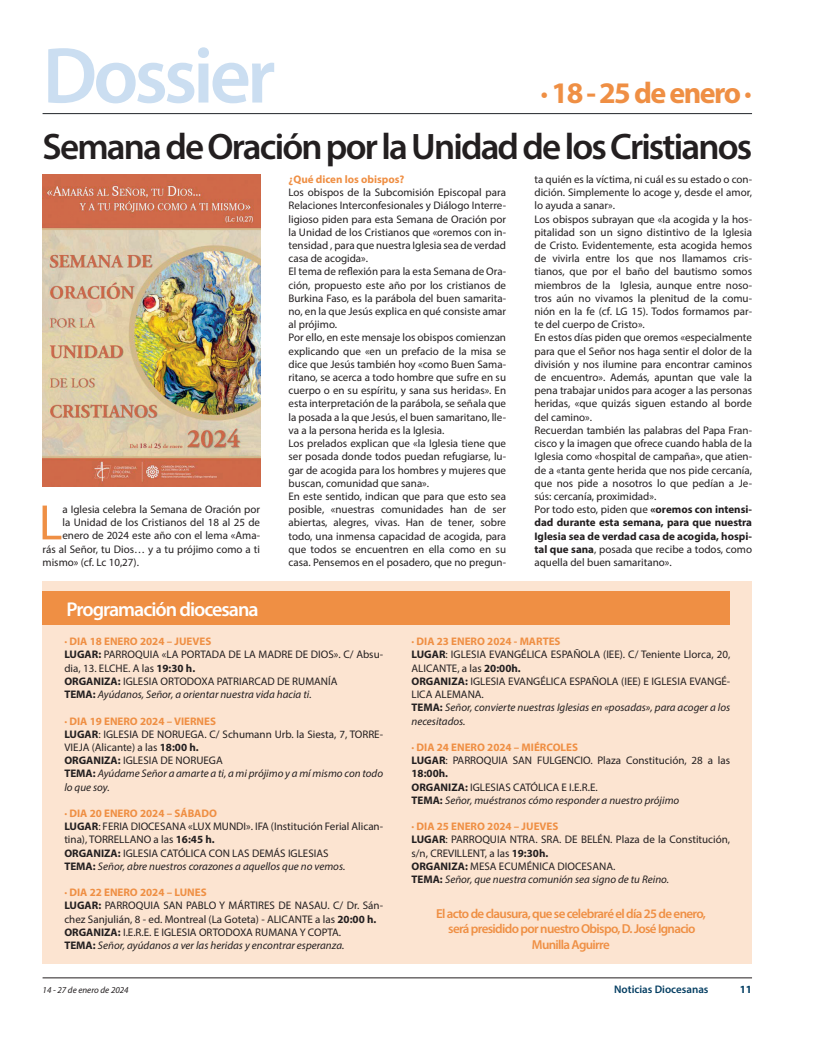
<style>
.page{position:relative;width:823px;height:1049px;background:#fff}
.page>*{position:absolute;margin:0;border:0;box-sizing:border-box;transform-origin:0 0}
.t1{font:600 80px "Myriad Pro";letter-spacing:-.05em;color:#cbdef1}
.t2{font:50.2px "Myriad Pro";color:#ef8f44}
.t3{font:600 37px "Myriad Pro";letter-spacing:-.05em;color:#231f20}
.t4{font:700 30px "Myriad Pro";letter-spacing:-.05em;color:#ef8f44}
.t5{font:600 20px "Myriad Pro";letter-spacing:-.05em;color:#fff}
.t6{font:600 13px "Myriad Pro";letter-spacing:-.05em;color:#ef8f44}
.t7{font:11px/13.2px "Myriad Pro";color:#231f20;text-align:justify}
.t8{font:italic 11px/13.2px "Myriad Pro";color:#231f20}
.t9{font:700 11px "Myriad Pro";color:#ef8f44}
.t10{font:700 11px/13.2px "Myriad Pro";color:#231f20;text-align:justify}
.t11{font:600 11px "Myriad Pro";color:#043e62}
.t12{font:700 11px "Myriad Pro";color:#043e62}
.t13{font:italic 9px "Myriad Pro";color:#231f20}
.s1{font-weight:400}
.s2{font-weight:700}
.s3{font-weight:700;font-style:normal}
</style>
<div class="page">
<hr style="left:43px;top:978px;width:708px;height:1px;background:#231f20">
<div style="left:43px;top:581px;width:708px;height:383px;background:#fce4d1"></div>
<hr style="left:43px;top:113px;width:708px;height:1px;background:#212529">
<img style="left:43px;top:175px;width:217px;height:311px">
<div style="left:43px;top:591px;width:686px;height:34px;background:#ef8f44"></div>
<p class="t1" style="left:43px;top:25px;width:234px">Dossier</p>
<p class="t4" style="left:540px;top:74px;width:213px">· 18 - 25 de enero ·</p>
<p class="t3" style="left:43px;top:123px;width:710px">Semana de Oración por la Unidad de los Cristianos</p>
<p class="t2" style="left:39px;top:492px;width:25px">L</p>
<p class="t7" style="left:62px;top:502px;width:199px">a Iglesia celebra la Semana de Oración por</p>
<p class="t7" style="left:62px;top:516px;width:199px">la Unidad de los Cristianos del 18 al 25 de</p>
<p class="t7" style="left:62px;top:529px;width:199px">enero de 2024 este año con el lema «Ama-</p>
<p class="t7" style="left:43px;top:542px;width:219px">rás al Señor, tu Dios… y a tu prójimo como a ti</p>
<p class="t7" style="left:43px;top:555px;width:98px">mismo» (cf. Lc 10,27).</p>
<p class="t5" style="left:66px;top:597px;width:193px">Programación diocesana</p>
<p class="t9" style="left:288px;top:172px;width:117px">¿Qué dicen los obispos?</p>
<p class="t7" style="left:288px;top:186px;width:219px">Los obispos de la Subcomisión Episcopal para Relaciones Interconfesionales y Diálogo Interre&shy;ligioso piden para esta Semana de Oración por la Unidad de los Cristianos que «oremos con in&shy;tensidad , para que nuestra Iglesia sea de verdad casa de acogida».</p>
<p class="t7" style="left:288px;top:265px;width:219px">El tema de reflexión para la esta Semana de Ora&shy;ción, propuesto este año por los cristianos de Burkina Faso, es la parábola del buen samarita&shy;no, en la que Jesús explica en qué consiste amar al prójimo.</p>
<p class="t7" style="left:288px;top:331px;width:219px">Por ello, en este mensaje los obispos comienzan explicando que «en un prefacio de la misa se dice que Jesús también hoy «como Buen Sama&shy;ritano, se acerca a todo hombre que sufre en su cuerpo o en su espíritu, y sana sus heridas». En esta interpretación de la parábola, se señala que la posada a la que Jesús, el buen samaritano, lle&shy;va a la persona herida es la Iglesia.</p>
<p class="t7" style="left:288px;top:437px;width:219px">Los prelados explican que «la Iglesia tiene que ser posada donde todos puedan refugiarse, lu&shy;gar de acogida para los hombres y mujeres que buscan, comunidad que sana».</p>
<p class="t7" style="left:288px;top:489px;width:219px">En este sentido, indican que para que esto sea posible, «nuestras comunidades han de ser abiertas, alegres, vivas. Han de tener, sobre todo, una inmensa capacidad de acogida, para que todos se encuentren en ella como en su casa. Pensemos en el posadero, que no pregun-</p>
<p class="t7" style="left:534px;top:173px;width:219px">ta quién es la víctima, ni cuál es su estado o con&shy;dición. Simplemente lo acoge y, desde el amor, lo ayuda a sanar».</p>
<p class="t7" style="left:534px;top:212px;width:219px">Los obispos subrayan que «la acogida y la hos&shy;pitalidad son un signo distintivo de la Iglesia de Cristo. Evidentemente, esta acogida hemos de vivirla entre los que nos llamamos cris&shy;tianos, que por el baño del bautismo somos miembros de la Iglesia, aunque entre noso&shy;tros aún no vivamos la plenitud de la comu&shy;nión en la fe (cf. LG 15). Todos formamos par&shy;te del cuerpo de Cristo».</p>
<p class="t7" style="left:534px;top:331px;width:219px">En estos días piden que oremos «especialmente para que el Señor nos haga sentir el dolor de la división y nos ilumine para encontrar caminos de encuentro». Además, apuntan que vale la pena trabajar unidos para acoger a las personas heridas, «que quizás siguen estando al borde del camino».</p>
<p class="t7" style="left:534px;top:423px;width:219px">Recuerdan también las palabras del Papa Fran&shy;cisco y la imagen que ofrece cuando habla de la Iglesia como «hospital de campaña», que atien&shy;de a «tanta gente herida que nos pide cercanía, que nos pide a nosotros lo que pedían a Je&shy;sús: cercanía, proximidad».</p>
<p class="t10" style="left:534px;top:502px;width:219px"><span class="s1">Por todo esto, piden que</span> «oremos con intensi&shy;dad durante esta semana, para que nuestra Iglesia sea de verdad casa de acogida, hospi&shy;tal que sana<span class="s1">, posada que recibe a todos, como aquella del buen samaritano».</span></p>
<p class="t9" style="left:64px;top:634px;width:148px">· DIA 18 ENERO 2024 – JUEVES</p>
<p class="t7" style="left:64px;top:648px;width:320px"><span class="s2">LUGAR:</span> PARROQUIA «LA PORTADA DE LA MADRE DE DIOS». C/ Absu&shy;dia, 13. ELCHE. A las <span class="s2">19:30 h.</span></p>
<p class="t7" style="left:64px;top:674px;width:274px"><span class="s2">ORGANIZA:</span> IGLESIA ORTODOXA PATRIARCAD DE RUMANÍA</p>
<p class="t8" style="left:64px;top:688px;width:249px"><span class="s3">TEMA:</span> Ayúdanos, Señor, a orientar nuestra vida hacia ti.</p>
<p class="t9" style="left:64px;top:714px;width:153px">· DIA 19 ENERO 2024 – VIERNES</p>
<p class="t7" style="left:64px;top:727px;width:320px"><span class="s2">LUGAR</span>: IGLESIA DE NORUEGA. C/ Schumann Urb. la Siesta, 7, TORRE-<br>VIEJA (Alicante) a las <span class="s2">18:00 h.</span></p>
<p class="t7" style="left:64px;top:754px;width:160px"><span class="s2">ORGANIZA:</span> IGLESIA DE NORUEGA</p>
<p class="t8" style="left:64px;top:767px;width:320px"><span class="s3">TEMA:</span> Ayúdame Señor a amarte a ti, a mi prójimo y a mí mismo con todo lo que soy.</p>
<p class="t9" style="left:64px;top:806px;width:154px">· DIA 20 ENERO 2024 – SÁBADO</p>
<p class="t7" style="left:64px;top:820px;width:320px"><span class="s2">LUGAR</span>: FERIA DIOCESANA «LUX MUNDI». IFA (Institución Ferial Alican&shy;tina), TORRELLANO a las <span class="s2">16:45 h.</span></p>
<p class="t7" style="left:64px;top:846px;width:265px"><span class="s2">ORGANIZA:</span> IGLESIA CATÓLICA CON LAS DEMÁS IGLESIAS</p>
<p class="t8" style="left:64px;top:859px;width:282px"><span class="s3">TEMA:</span> Señor, abre nuestros corazones a aquellos que no vemos.</p>
<p class="t9" style="left:64px;top:885px;width:144px">· DIA 22 ENERO 2024 – LUNES</p>
<p class="t7" style="left:64px;top:899px;width:320px"><span class="s2">LUGAR:</span> PARROQUIA SAN PABLO Y MÁRTIRES DE NASAU. C/ Dr. Sán&shy;chez Sanjulián, 8 - ed. Montreal (La Goteta) - ALICANTE a las <span class="s2">20:00 h.</span></p>
<p class="t7" style="left:64px;top:925px;width:278px"><span class="s2">ORGANIZA:</span> I.E.R.E. E IGLESIA ORTODOXA RUMANA Y COPTA.</p>
<p class="t8" style="left:64px;top:938px;width:281px"><span class="s3">TEMA:</span> Señor, ayúdanos a ver las heridas y encontrar esperanza.</p>
<p class="t9" style="left:411px;top:634px;width:150px">· DIA 23 ENERO 2024 - MARTES</p>
<p class="t7" style="left:411px;top:648px;width:320px"><span class="s2">LUGAR</span>: IGLESIA EVANGÉLICA ESPAÑOLA (IEE). C/ Teniente Llorca, 20,<br>ALICANTE, a las <span class="s2">20:00h.</span></p>
<p class="t7" style="left:411px;top:674px;width:320px"><span class="s2">ORGANIZA:</span> IGLESIA EVANGÉLICA ESPAÑOLA (IEE) E IGLESIA EVANGÉ-<br>LICA ALEMANA.</p>
<p class="t8" style="left:411px;top:701px;width:320px"><span class="s3">TEMA:</span> Señor, convierte nuestras Iglesias en «posadas», para acoger a los necesitados.</p>
<p class="t9" style="left:411px;top:740px;width:168px">· DIA 24 ENERO 2024 – MIÉRCOLES</p>
<p class="t7" style="left:411px;top:754px;width:320px"><span class="s2">LUGAR</span>: PARROQUIA SAN FULGENCIO. Plaza Constitución, 28 a las<br><span class="s2">18:00h.</span></p>
<p class="t7" style="left:411px;top:780px;width:188px"><span class="s2">ORGANIZA:</span> IGLESIAS CATÓLICA E I.E.R.E.</p>
<p class="t8" style="left:411px;top:793px;width:269px"><span class="s3">TEMA:</span> Señor, muéstranos cómo responder a nuestro prójimo</p>
<p class="t9" style="left:411px;top:819px;width:148px">· DIA 25 ENERO 2024 – JUEVES</p>
<p class="t7" style="left:411px;top:833px;width:320px"><span class="s2">LUGAR</span>: PARROQUIA NTRA. SRA. DE BELÉN. Plaza de la Constitución, s/n, CREVILLENT, a las <span class="s2">19:30h.</span></p>
<p class="t7" style="left:411px;top:859px;width:205px"><span class="s2">ORGANIZA:</span> MESA ECUMÉNICA DIOCESANA.</p>
<p class="t8" style="left:411px;top:872px;width:259px"><span class="s3">TEMA:</span> Señor, que nuestra comunión sea signo de tu Reino.</p>
<p class="t6" style="left:436px;top:905px;width:271px">El acto de clausura, que se celebraré el día 25 de enero,</p>
<p class="t6" style="left:448px;top:920px;width:249px">será presidido por nuestro Obispo, D. José Ignacio</p>
<p class="t6" style="left:531px;top:936px;width:79px">Munilla Aguirre</p>
<p class="t13" style="left:43px;top:984px;width:88px">14 - 27 de enero de 2024</p>
<p class="t11" style="left:613px;top:982px;width:96px">Noticias Diocesanas</p>
<p class="t12" style="left:739px;top:982px;width:14px">11</p>
</div>
